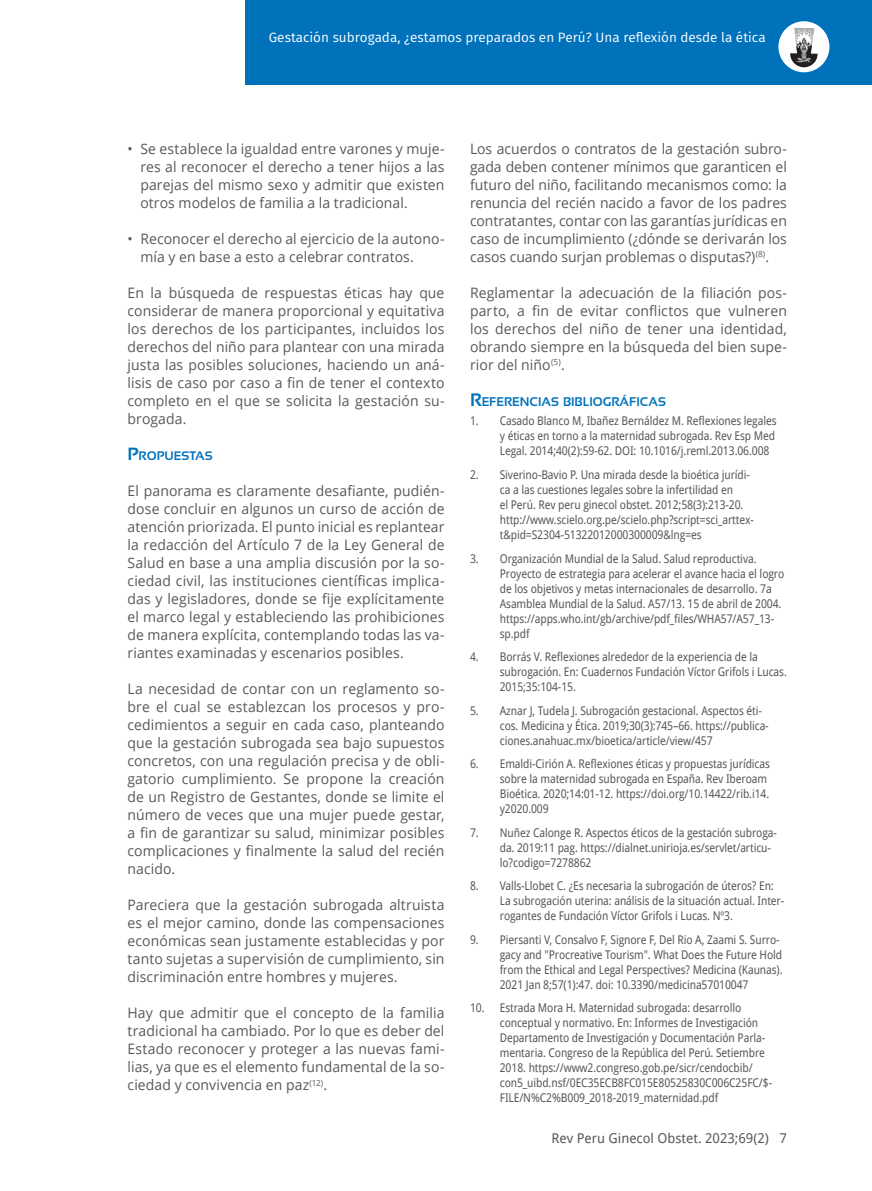
<style>
.page{position:relative;width:872px;height:1191px;background:#fff}
.page>*{position:absolute;margin:0;border:0;box-sizing:border-box;transform-origin:0 0}
.t1{font:14.4px/18px "Open Sans";letter-spacing:.005em;color:#57585a;text-align:justify}
.t2{font:13.5px "Fira Sans";color:#fff}
.t3{font:13.5px "Droid Sans";color:#57585a}
.t4{font:700 12.6px "Sansation";color:#0072bc}
.t5{font:700 12.3px "Sansation";color:#0072bc}
.t6{font:12px/15px "Droid Sans";letter-spacing:-.01em;color:#57585a;scale:.9 1}
.s1{font-size:17.7px}
.s2{font-size:18px}
</style>
<div class="page">
<div style="left:246px;top:0;width:626px;height:85px;background:#0072bc"></div>
<div style="left:778px;top:21px;width:51px;height:51px;background:#fff;border-radius:50%"></div>
<svg style="left:790px;top:28px;width:28px;height:40px"></svg>
<p class="t2" style="left:269px;top:28px;width:498px">Gestación subrogada, ¿estamos preparados en Perú? Una reflexión desde la ética</p>
<p class="t1" style="left:140px;top:139px;width:306px;text-indent:-13px">• Se establece la igualdad entre varones y muje&shy;res al reconocer el derecho a tener hijos a las parejas del mismo sexo y admitir que existen otros modelos de familia a la tradicional.</p>
<p class="t1" style="left:140px;top:229px;width:306px;text-indent:-13px">• Reconocer el derecho al ejercicio de la autono&shy;mía y en base a esto a celebrar contratos.</p>
<p class="t1" style="left:128px;top:283px;width:318px">En la búsqueda de respuestas éticas hay que considerar de manera proporcional y equitativa los derechos de los participantes, incluidos los derechos del niño para plantear con una mirada justa las posibles soluciones, haciendo un aná&shy;lisis de caso por caso a fin de tener el contexto completo en el que se solicita la gestación su&shy;brogada.</p>
<p class="t5" style="left:128px;top:449px;width:87px"><span class="s1">P</span>ROPUESTAS</p>
<p class="t1" style="left:128px;top:481px;width:318px">El panorama es claramente desafiante, pudién&shy;dose concluir en algunos un curso de acción de atención priorizada. El punto inicial es replantear la redacción del Artículo 7 de la Ley General de Salud en base a una amplia discusión por la so&shy;ciedad civil, las instituciones científicas implica&shy;das y legisladores, donde se fije explícitamente el marco legal y estableciendo las prohibiciones de manera explícita, contemplando todas las va&shy;riantes examinadas y escenarios posibles.</p>
<p class="t1" style="left:128px;top:679px;width:318px">La necesidad de contar con un reglamento so&shy;bre el cual se establezcan los procesos y pro&shy;cedimientos a seguir en cada caso, planteando que la gestación subrogada sea bajo supuestos concretos, con una regulación precisa y de obli&shy;gatorio cumplimiento. Se propone la creación de un Registro de Gestantes, donde se limite el número de veces que una mujer puede gestar, a fin de garantizar su salud, minimizar posibles complicaciones y finalmente la salud del recién nacido.</p>
<p class="t1" style="left:128px;top:895px;width:318px">Pareciera que la gestación subrogada altruista es el mejor camino, donde las compensaciones económicas sean justamente establecidas y por tanto sujetas a supervisión de cumplimiento, sin discriminación entre hombres y mujeres.</p>
<p class="t1" style="left:128px;top:1003px;width:318px">Hay que admitir que el concepto de la familia tradicional ha cambiado. Por lo que es deber del Estado reconocer y proteger a las nuevas fami&shy;lias, ya que es el elemento fundamental de la so&shy;ciedad y convivencia en paz<sup>(12)</sup>.</p>
<p class="t1" style="left:470px;top:139px;width:318px">Los acuerdos o contratos de la gestación subro&shy;gada deben contener mínimos que garanticen el futuro del niño, facilitando mecanismos como: la renuncia del recién nacido a favor de los padres contratantes, contar con las garantías jurídicas en caso de incumplimiento (¿dónde se derivarán los casos cuando surjan problemas o disputas?)<sup>(8)</sup>.</p>
<p class="t1" style="left:470px;top:283px;width:318px">Reglamentar la adecuación de la filiación pos&shy;parto, a fin de evitar conflictos que vulneren los derechos del niño de tener una identidad, obrando siempre en la búsqueda del bien supe&shy;rior del niño<sup>(5)</sup>.</p>
<p class="t4" style="left:470px;top:395px;width:197px"><span class="s2">R</span>EFERENCIAS BIBLIOGRÁFICAS</p>
<p class="t6" style="left:500px;top:413px;width:309px;text-align:justify;text-indent:-30px">1. Casado Blanco M, Ibañez Bernáldez M. Reflexiones legales y éticas en torno a la maternidad subrogada. Rev Esp Med Legal. 2014;40(2):59-62. DOI: 10.1016/j.reml.2013.06.008</p>
<p class="t6" style="left:500px;top:467px;width:284px;text-indent:-30px">2. Siverino-Bavio P. Una mirada desde la bioética jurídi&shy;ca a las cuestiones legales sobre la infertilidad en<br>el Perú. Rev peru ginecol obstet. 2012;58(3):213-20. http://www.scielo.org.pe/scielo.php?script=sci_arttex&shy;t&amp;pid=S2304-51322012000300009&amp;lng=es</p>
<p class="t6" style="left:500px;top:550px;width:318px;text-indent:-30px">3. Organización Mundial de la Salud. Salud reproductiva.<br>Proyecto de estrategia para acelerar el avance hacia el logro de los objetivos y metas internacionales de desarrollo. 7a Asamblea Mundial de la Salud. A57/13. 15 de abril de 2004. https://apps.who.int/gb/archive/pdf_files/WHA57/A57_13- sp.pdf</p>
<p class="t6" style="left:500px;top:649px;width:320px;text-indent:-30px">4. Borrás V. Reflexiones alrededor de la experiencia de la subrogación. En: Cuadernos Fundación Víctor Grifols i Lucas.<br>2015;35:104-15.</p>
<p class="t6" style="left:500px;top:702px;width:300px;text-indent:-30px">5. Aznar J, Tudela J. Subrogación gestacional. Aspectos éti&shy;cos. Medicina y Ética. 2019;30(3):745–66. https://publica&shy;ciones.anahuac.mx/bioetica/article/view/457</p>
<p class="t6" style="left:500px;top:756px;width:302px;text-indent:-30px">6. Emaldi-Cirión A. Reflexiones éticas y propuestas jurídicas sobre la maternidad subrogada en España. Rev Iberoam Bioética. 2020;14:01-12. https://doi.org/10.14422/rib.i14. y2020.009</p>
<p class="t6" style="left:500px;top:824px;width:309px;text-indent:-30px">7. Nuñez Calonge R. Aspectos éticos de la gestación subroga&shy;da. 2019:11 pag. https://dialnet.unirioja.es/servlet/articu&shy;lo?codigo=7278862</p>
<p class="t6" style="left:500px;top:878px;width:317px;text-indent:-30px">8. Valls-Llobet C. ¿Es necesaria la subrogación de úteros? En:<br>La subrogación uterina: análisis de la situación actual. Inter&shy;rogantes de Fundación Víctor Grifols i Lucas. Nº3.</p>
<p class="t6" style="left:500px;top:931px;width:316px;text-indent:-30px">9. Piersanti V, Consalvo F, Signore F, Del Rio A, Zaami S. Surro&shy;gacy and "Procreative Tourism". What Does the Future Hold from the Ethical and Legal Perspectives? Medicina (Kaunas).<br>2021 Jan 8;57(1):47. doi: 10.3390/medicina57010047</p>
<p class="t6" style="left:500px;top:1000px;width:304px;text-indent:-30px">10. Estrada Mora H. Maternidad subrogada: desarrollo conceptual y normativo. En: Informes de Investigación Departamento de Investigación y Documentación Parla&shy;mentaria. Congreso de la República del Perú. Setiembre 2018. https://www2.congreso.gob.pe/sicr/cendocbib/ con5_uibd.nsf/0EC35ECB8FC015E80525830C006C25FC/$- FILE/N%C2%B009_2018-2019_maternidad.pdf</p>
<p class="t3" style="left:551px;top:1128px;width:237px">Rev Peru Ginecol Obstet. 2023;69(2) 7</p>
</div>
